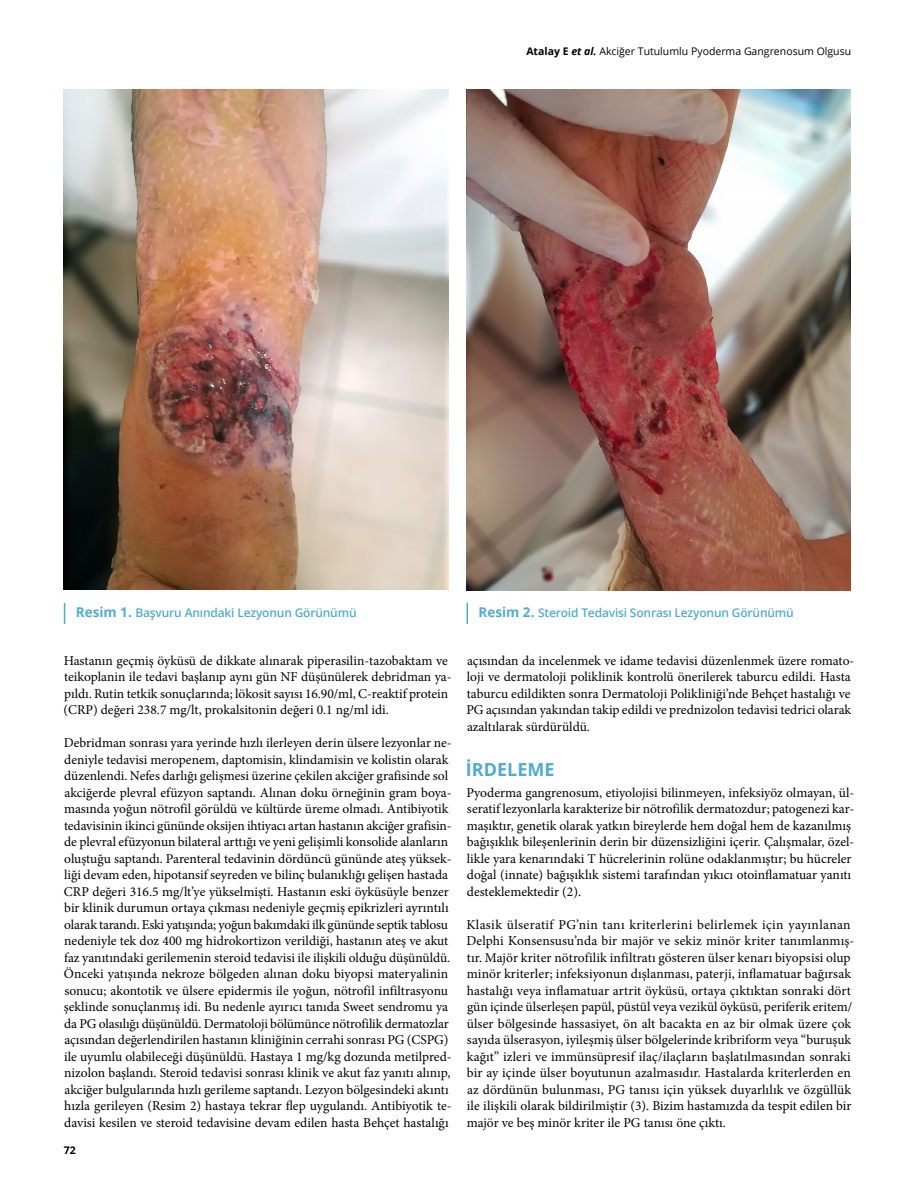
<style>
.page{position:relative;width:915px;height:1191px;background:#fff}
.page>*{position:absolute;margin:0;border:0;box-sizing:border-box;transform-origin:0 0}
.t1{font:700 18px "Open Sans";color:#52abce}
.t2{font:13.5px/16.5px "Minion Pro";color:#000}
.t3{font:600 12px "Open Sans";letter-spacing:-.015em;color:#53acce}
.t4{font:10.5px "Open Sans";color:#000}
.t5{font:700 10.5px "Open Sans";color:#000}
.s1{font-weight:700}
.s2{font-weight:700;font-style:italic}
.s3{font-weight:700;font-size:13.5px}
</style>
<div class="page">
<svg style="left:64px;top:603px;width:1px;height:21px"></svg>
<hr style="left:466px;top:603px;width:2px;height:21px;background:#53acce">
<img style="left:64px;top:90px;width:384px;height:499px">
<img style="left:466px;top:90px;width:384px;height:501px">
<p class="t4" style="left:526px;top:44px;width:326px"><span class="s1">Atalay E</span> <span class="s2">et al.</span> Akciğer Tutulumlu Pyoderma Gangrenosum Olgusu</p>
<p class="t3" style="left:76px;top:604px;width:282px"><span class="s3">Resim 1.</span> Başvuru Anındaki Lezyonun Görünümü</p>
<p class="t3" style="left:478px;top:604px;width:317px"><span class="s3">Resim 2.</span> Steroid Tedavisi Sonrası Lezyonun Görünümü</p>
<p class="t2" style="left:63px;top:652px;width:389px">Hastanın geçmiş öyküsü de dikkate alınarak piperasilin-tazobaktam ve teikoplanin ile tedavi başlanıp aynı gün NF düşünülerek debridman ya&shy;pıldı. Rutin tetkik sonuçlarında; lökosit sayısı 16.90/ml, C-reaktif protein (CRP) değeri 238.7 mg/lt, prokalsitonin değeri 0.1 ng/ml idi.</p>
<p class="t2" style="left:64px;top:734px;width:389px">Debridman sonrası yara yerinde hızlı ilerleyen derin ülsere lezyonlar ne&shy;deniyle tedavisi meropenem, daptomisin, klindamisin ve kolistin olarak düzenlendi. Nefes darlığı gelişmesi üzerine çekilen akciğer grafisinde sol akciğerde plevral efüzyon saptandı. Alınan doku örneğinin gram boya&shy;masında yoğun nötrofil görüldü ve kültürde üreme olmadı. Antibiyotik tedavisinin ikinci gününde oksijen ihtiyacı artan hastanın akciğer grafisin&shy;de plevral efüzyonun bilateral arttığı ve yeni gelişimli konsolide alanların oluştuğu saptandı. Parenteral tedavinin dördüncü gününde ateş yüksek&shy;liği devam eden, hipotansif seyreden ve bilinç bulanıklığı gelişen hastada CRP değeri 316.5 mg/lt’ye yükselmişti. Hastanın eski öyküsüyle benzer bir klinik durumun ortaya çıkması nedeniyle geçmiş epikrizleri ayrıntılı olarak tarandı. Eski yatışında; yoğun bakımdaki ilk gününde septik tablosu nedeniyle tek doz 400 mg hidrokortizon verildiği, hastanın ateş ve akut faz yanıtındaki gerilemenin steroid tedavisi ile ilişkili olduğu düşünüldü.<br>Önceki yatışında nekroze bölgeden alınan doku biyopsi materyalinin sonucu; akontotik ve ülsere epidermis ile yoğun, nötrofil infiltrasyonu şeklinde sonuçlanmış idi. Bu nedenle ayırıcı tanıda Sweet sendromu ya da PG olasılığı düşünüldü. Dermatoloji bölümünce nötrofilik dermatozlar açısından değerlendirilen hastanın kliniğinin cerrahi sonrası PG (CSPG) ile uyumlu olabileceği düşünüldü. Hastaya 1 mg/kg dozunda metilpred&shy;nizolon başlandı. Steroid tedavisi sonrası klinik ve akut faz yanıtı alınıp, akciğer bulgularında hızlı gerileme saptandı. Lezyon bölgesindeki akıntı hızla gerileyen (Resim 2) hastaya tekrar flep uygulandı. Antibiyotik te&shy;davisi kesilen ve steroid tedavisine devam edilen hasta Behçet hastalığı</p>
<p class="t5" style="left:64px;top:1143px;width:13px">72</p>
<p class="t2" style="left:466px;top:652px;width:389px">açısından da incelenmek ve idame tedavisi düzenlenmek üzere romato&shy;loji ve dermatoloji poliklinik kontrolü önerilerek taburcu edildi. Hasta taburcu edildikten sonra Dermatoloji Polikliniği’nde Behçet hastalığı ve PG açısından yakından takip edildi ve prednizolon tedavisi tedrici olarak azaltılarak sürdürüldü.</p>
<h1 class="t1" style="left:466px;top:756px;width:90px">İRDELEME</h1>
<p class="t2" style="left:466px;top:784px;width:389px">Pyoderma gangrenosum, etiyolojisi bilinmeyen, infeksiyöz olmayan, ül&shy;seratif lezyonlarla karakterize bir nötrofilik dermatozdur; patogenezi kar&shy;maşıktır, genetik olarak yatkın bireylerde hem doğal hem de kazanılmış bağışıklık bileşenlerinin derin bir düzensizliğini içerir. Çalışmalar, özel&shy;likle yara kenarındaki T hücrelerinin rolüne odaklanmıştır; bu hücreler doğal (innate) bağışıklık sistemi tarafından yıkıcı otoinflamatuar yanıtı desteklemektedir (2).</p>
<p class="t2" style="left:466px;top:916px;width:389px">Klasik ülseratif PG’nin tanı kriterlerini belirlemek için yayınlanan Delphi Konsensusu’nda bir majör ve sekiz minör kriter tanımlanmış&shy;tır. Majör kriter nötrofilik infiltratı gösteren ülser kenarı biyopsisi olup minör kriterler; infeksiyonun dışlanması, paterji, inflamatuar bağırsak hastalığı veya inflamatuar artrit öyküsü, ortaya çıktıktan sonraki dört gün içinde ülserleşen papül, püstül veya vezikül öyküsü, periferik eritem/ ülser bölgesinde hassasiyet, ön alt bacakta en az bir olmak üzere çok sayıda ülserasyon, iyileşmiş ülser bölgelerinde kribriform veya “buruşuk kağıt” izleri ve immünsüpresif ilaç/ilaçların başlatılmasından sonraki bir ay içinde ülser boyutunun azalmasıdır. Hastalarda kriterlerden en az dördünün bulunması, PG tanısı için yüksek duyarlılık ve özgüllük ile ilişkili olarak bildirilmiştir (3). Bizim hastamızda da tespit edilen bir majör ve beş minör kriter ile PG tanısı öne çıktı.</p>
</div>
